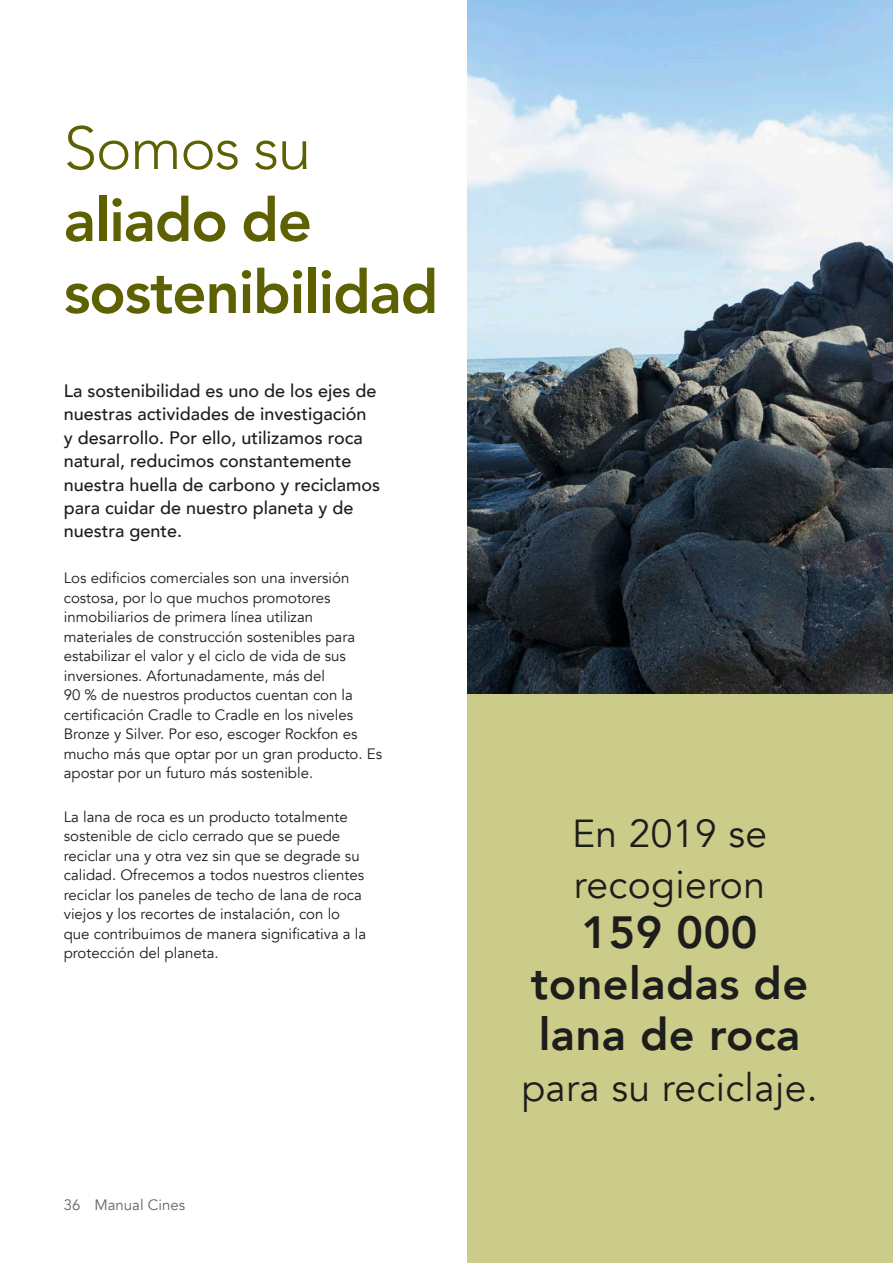
<style>
.page{position:relative;width:893px;height:1263px;background:#fff}
.page>*{position:absolute;margin:0;border:0;box-sizing:border-box;transform-origin:0 0}
.t1{font:800 60px/72px "Avenir";letter-spacing:-.02em;color:#5d6101}
.t2{font:300 60px "Avenir";letter-spacing:-.02em;color:#5d6101}
.t3{font:800 45px/50.7px "Avenir";letter-spacing:.01em;color:#1d1d1b;text-align:center}
.t4{font:39px/50.7px "Avenir";letter-spacing:.01em;color:#1d1d1b}
.t5{font:500 18px/23.4px "Avenir";color:#1d1d1b}
.t6{font:15px/19.5px "Avenir";color:#1d1d1b}
.t7{font:15px "Avenir";color:#646463}
</style>
<div class="page">
<img style="left:468px;top:0;width:425px;height:695px">
<div style="left:468px;top:695px;width:425px;height:568px;background:#cbcb8a"></div>
<h1 class="t2" style="left:64px;top:113px;width:249px">Somos su</h1>
<h1 class="t1" style="left:64px;top:184px;width:376px">aliado de sostenibilidad</h1>
<p class="t5" style="left:64px;top:378px;width:318px">La sostenibilidad es uno de los ejes de nuestras actividades de investigación<br>y desarrollo. Por ello, utilizamos roca natural, reducimos constantemente nuestra huella de carbono y reciclamos para cuidar de nuestro planeta y de nuestra gente.</p>
<p class="t6" style="left:64px;top:569px;width:320px">Los edificios comerciales son una inversión costosa, por lo que muchos promotores inmobiliarios de primera línea utilizan materiales de construcción sostenibles para estabilizar el valor y el ciclo de vida de sus inversiones. Afortunadamente, más del<br>90 % de nuestros productos cuentan con la certificación Cradle to Cradle en los niveles Bronze y Silver. Por eso, escoger Rockfon es mucho más que optar por un gran producto. Es apostar por un futuro más sostenible.</p>
<p class="t6" style="left:64px;top:807px;width:304px">La lana de roca es un producto totalmente sostenible de ciclo cerrado que se puede reciclar una y otra vez sin que se degrade su calidad. Ofrecemos a todos nuestros clientes reciclar los paneles de techo de lana de roca viejos y los recortes de instalación, con lo que contribuimos de manera significativa a la protección del planeta.</p>
<h3 class="t4" style="left:572px;top:809px;width:197px">En 2019 se recogieron</h3>
<h2 class="t3" style="left:531px;top:907px;width:279px">159 000 toneladas de lana de roca</h2>
<h3 class="t4" style="left:521px;top:1062px;width:298px">para su reciclaje.</h3>
<p class="t7" style="left:64px;top:1196px;width:18px">36</p>
<p class="t7" style="left:94px;top:1196px;width:92px">Manual Cines</p>
</div>
